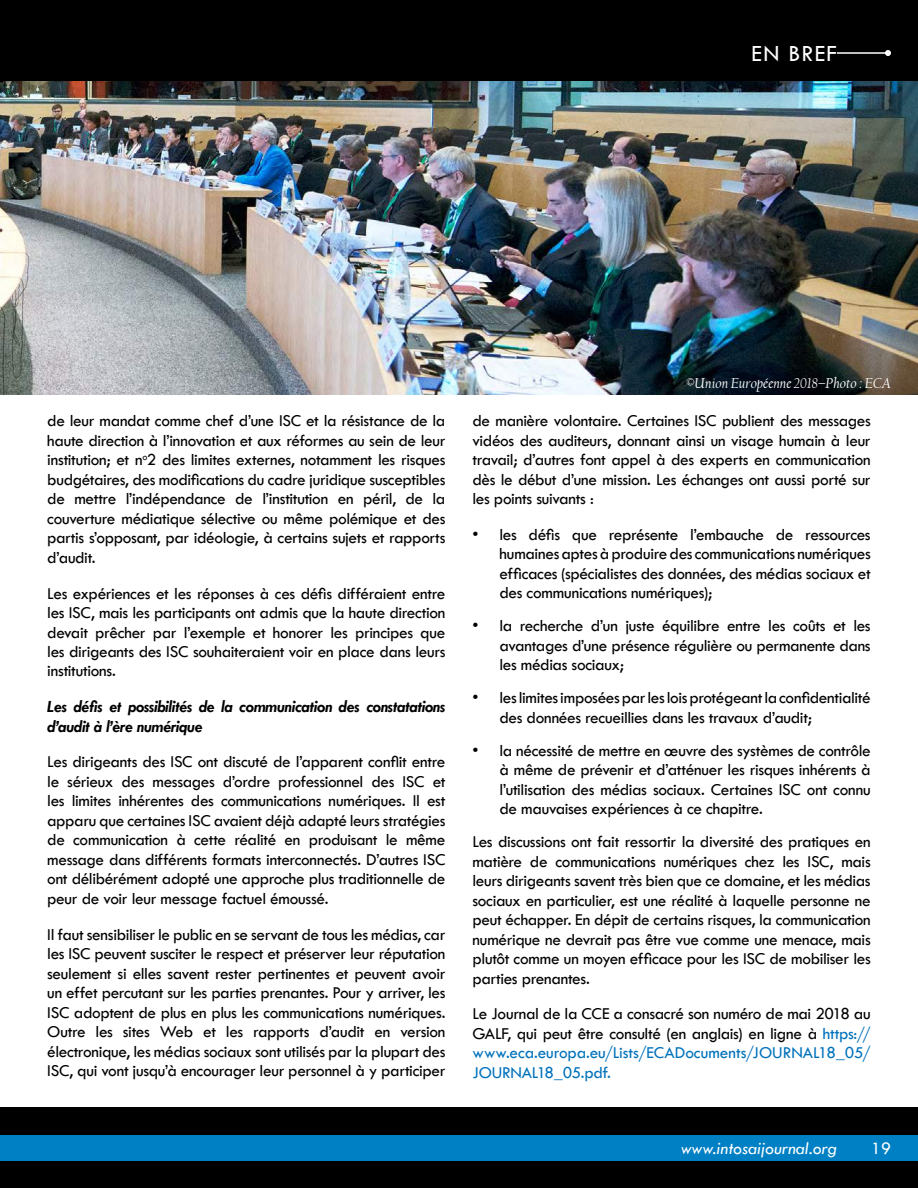
<style>
.page{position:relative;width:918px;height:1188px;background:#fff}
.page>*{position:absolute;margin:0;border:0;box-sizing:border-box;transform-origin:0 0}
.t1{font:24px "Tw Cen";letter-spacing:.05em;color:#fff}
.t2{font:italic 18px "Tw Cen";color:#fff}
.t3{font:18px "Tw Cen";color:#fff}
.t4{font:17.25px/19.5px "Tw Cen";letter-spacing:-.02em;color:#000;text-align:justify}
.t5{font:italic 700 17.25px/19.5px "Tw Cen";letter-spacing:-.025em;color:#000}
.t6{font:italic 15px "Californian FB";color:#fff}
.s1{color:#0072bc}
</style>
<div class="page">
<img style="left:0;top:81px;width:918px;height:313px">
<div style="left:0;top:1107px;width:918px;height:81px;background:#000"></div>
<div style="left:0;top:1135px;width:918px;height:26px;background:#0080c4"></div>
<div style="left:0;top:0;width:918px;height:81px;background:#000"></div>
<hr style="left:837px;top:52px;width:51px;height:2px;background:#fff">
<svg style="left:885px;top:50px;width:6px;height:6px"></svg>
<h1 class="t1" style="left:752px;top:39px;width:87px">EN BREF</h1>
<p class="t4" style="left:47px;top:411px;width:400px">de leur mandat comme chef d’une ISC et la résistance de la haute direction à l’innovation et aux réformes au sein de leur institution; et n<sup>o</sup>2 des limites externes, notamment les risques budgétaires, des modifications du cadre juridique susceptibles de mettre l’indépendance de l’institution en péril, de la couverture médiatique sélective ou même polémique et des partis s’opposant, par idéologie, à certains sujets et rapports d’audit.</p>
<p class="t4" style="left:47px;top:583px;width:400px">Les expériences et les réponses à ces défis différaient entre les ISC, mais les participants ont admis que la haute direction devait prêcher par l’exemple et honorer les principes que les dirigeants des ISC souhaiteraient voir en place dans leurs institutions.</p>
<p class="t5" style="left:47px;top:697px;width:400px">Les défis et possibilités de la communication des constatations d’audit à l’ère numérique</p>
<p class="t4" style="left:47px;top:752px;width:400px">Les dirigeants des ISC ont discuté de l’apparent conflit entre le sérieux des messages d’ordre professionnel des ISC et les limites inhérentes des communications numériques. Il est apparu que certaines ISC avaient déjà adapté leurs stratégies de communication à cette réalité en produisant le même message dans différents formats interconnectés. D’autres ISC ont délibérément adopté une approche plus traditionnelle de peur de voir leur message factuel émoussé.</p>
<p class="t4" style="left:47px;top:924px;width:400px">Il faut sensibiliser le public en se servant de tous les médias, car les ISC peuvent susciter le respect et préserver leur réputation seulement si elles savent rester pertinentes et peuvent avoir un effet percutant sur les parties prenantes. Pour y arriver, les ISC adoptent de plus en plus les communications numériques.<br>Outre les sites Web et les rapports d’audit en version électronique, les médias sociaux sont utilisés par la plupart des ISC, qui vont jusqu’à encourager leur personnel à y participer</p>
<p class="t6" style="left:686px;top:374px;width:206px">©Union Européenne 2018–Photo : ECA</p>
<p class="t4" style="left:472px;top:411px;width:400px">de manière volontaire. Certaines ISC publient des messages vidéos des auditeurs, donnant ainsi un visage humain à leur travail; d’autres font appel à des experts en communication dès le début d’une mission. Les échanges ont aussi porté sur les points suivants :</p>
<p class="t4" style="left:499px;top:525px;width:373px;text-indent:-27px">• les défis que représente l’embauche de ressources humaines aptes à produire des communications numériques efficaces (spécialistes des données, des médias sociaux et des communications numériques);</p>
<p class="t4" style="left:499px;top:616px;width:373px;text-indent:-27px">• la recherche d’un juste équilibre entre les coûts et les avantages d’une présence régulière ou permanente dans les médias sociaux;</p>
<p class="t4" style="left:499px;top:688px;width:373px;text-indent:-27px">• les limites imposées par les lois protégeant la confidentialité des données recueillies dans les travaux d’audit;</p>
<p class="t4" style="left:499px;top:741px;width:373px;text-indent:-27px">• la nécessité de mettre en œuvre des systèmes de contrôle à même de prévenir et d’atténuer les risques inhérents à l’utilisation des médias sociaux. Certaines ISC ont connu de mauvaises expériences à ce chapitre.</p>
<p class="t4" style="left:472px;top:832px;width:400px">Les discussions ont fait ressortir la diversité des pratiques en matière de communications numériques chez les ISC, mais leurs dirigeants savent très bien que ce domaine, et les médias sociaux en particulier, est une réalité à laquelle personne ne peut échapper. En dépit de certains risques, la communication numérique ne devrait pas être vue comme une menace, mais plutôt comme un moyen efficace pour les ISC de mobiliser les parties prenantes.</p>
<p class="t4" style="left:472px;top:1004px;width:400px">Le Journal de la CCE a consacré son numéro de mai 2018 au GALF, qui peut être consulté (en anglais) en ligne à <span class="s1">https:// www.eca.europa.eu/Lists/ECADocuments/JOURNAL18_05/ JOURNAL18_05.pdf.</span></p>
<p class="t2" style="left:681px;top:1138px;width:158px">www.intosaijournal.org</p>
<p class="t3" style="left:871px;top:1138px;width:21px">19</p>
</div>
